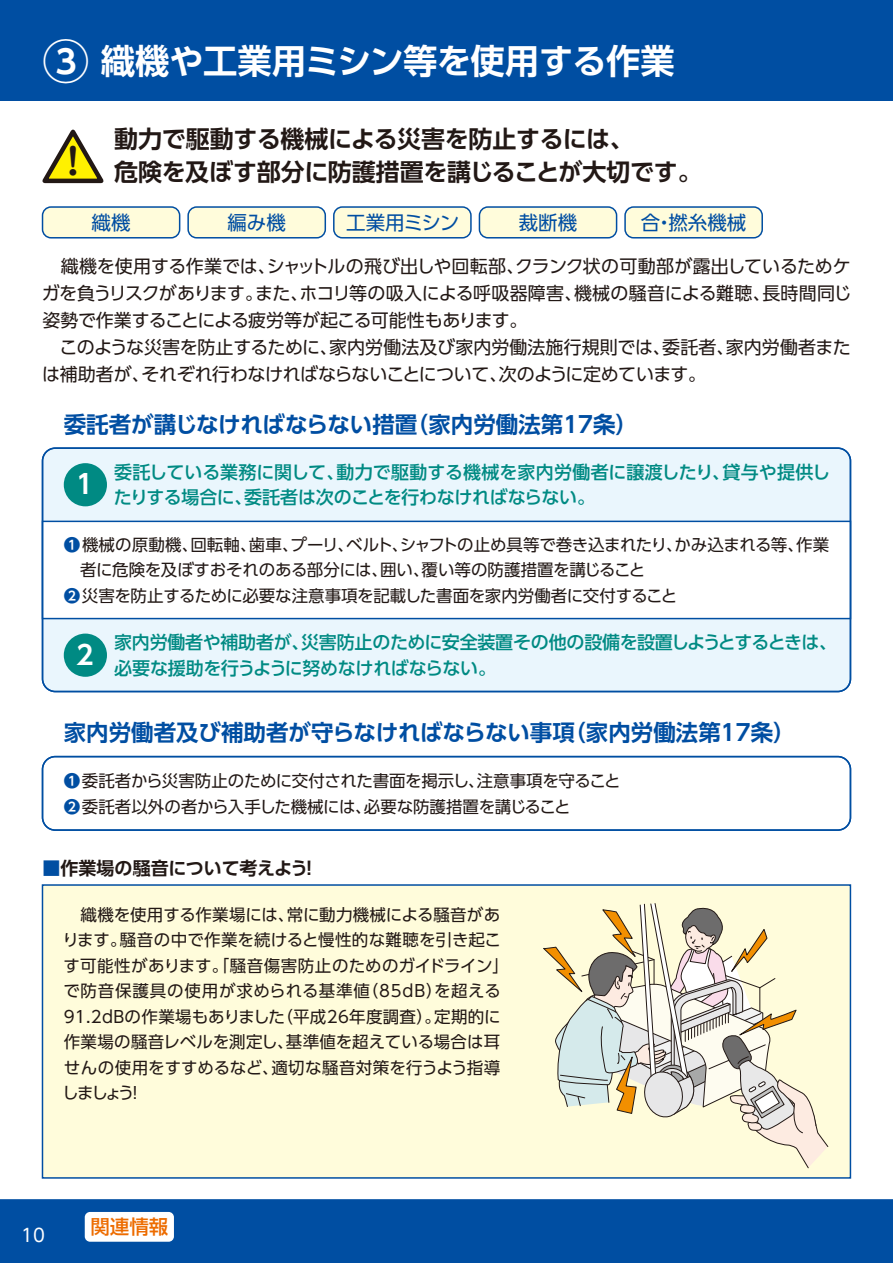
<style>
.page{position:relative;width:893px;height:1263px;background:#fff}
.page>*{position:absolute;margin:0;border:0;box-sizing:border-box;transform-origin:0 0}
.t1{font:700 36.3px "Jun 501 Pro";color:#221815}
.t2{font:700 34.35px "UD Shin Go Pro De";letter-spacing:-.015em;color:#fff}
.t3{font:700 26.4px "UD Shin Go Pro De";color:#fff}
.t4{font:700 24px/33px "UD Shin Go Pro De";letter-spacing:-.015em;color:#221815}
.t5{font:700 22.5px "UD Shin Go Pro De";color:#004ea2}
.t6{font:19.5px "UD Shin Go Pro";color:#004ea2}
.t7{font:500 19.5px "UD Shin Go Pro";color:#ed6c00}
.t8{font:18px/27px "UD Shin Go Pro";letter-spacing:-.015em;color:#221815}
.t9{font:500 18px/25.5px "UD Shin Go Pro";letter-spacing:-.01em;color:#008a83}
.t10{font:700 18px "UD Shin Go Pro De";letter-spacing:-.005em;color:#221815}
.t11{font:18px "UD Shin Go Pro";color:#fff}
.t12{font:16.5px/25.5px "UD Shin Go Pro";color:#221815}
.s1{font-size:46.8px}
.s2{font-family:"UD Shin Go Pro De";font-weight:700;color:#004ea2}
.s3{color:#004ea2}
</style>
<div class="page">
<div style="left:0;top:0;width:893px;height:101px;background:#004ea2"></div>
<div style="left:0;top:1199px;width:893px;height:64px;background:#004ea2"></div>
<div style="left:42px;top:884px;width:809px;height:295px;background:#fffcdb;border:2px solid #004ea2"></div>
<div style="left:85px;top:1212px;width:89px;height:30px;background:#fff;border-radius:5px"></div>
<div style="left:43px;top:448px;width:807px;height:243px;background:#eaf6fd;border-radius:13px"></div>
<div style="left:42px;top:521px;width:809px;height:98px;background:#fff;border:2px solid #004ea2"></div>
<div style="left:64px;top:463px;width:43px;height:43px;background:#008a83;border-radius:50%"></div>
<div style="left:64px;top:634px;width:43px;height:43px;background:#008a83;border-radius:50%"></div>
<div style="left:42px;top:447px;width:809px;height:245px;border:2px solid #004ea2;border-radius:13px"></div>
<div style="left:42px;top:756px;width:809px;height:75px;border:2px solid #004ea2;border-radius:13px"></div>
<div style="left:43px;top:207px;width:137px;height:31px;background:#fffcdb;border-radius:9px"></div>
<div style="left:42px;top:206px;width:138px;height:33px;border:2px solid #004ea2;border-radius:9px"></div>
<div style="left:188px;top:207px;width:137px;height:31px;background:#fffcdb;border-radius:9px"></div>
<div style="left:187px;top:206px;width:139px;height:33px;border:2px solid #004ea2;border-radius:9px"></div>
<div style="left:334px;top:207px;width:137px;height:31px;background:#fffcdb;border-radius:9px"></div>
<div style="left:333px;top:206px;width:139px;height:33px;border:2px solid #004ea2;border-radius:9px"></div>
<div style="left:479px;top:207px;width:138px;height:31px;background:#fffcdb;border-radius:9px"></div>
<div style="left:479px;top:206px;width:138px;height:33px;border:2px solid #004ea2;border-radius:9px"></div>
<div style="left:625px;top:207px;width:137px;height:31px;background:#fffcdb;border-radius:9px"></div>
<div style="left:624px;top:206px;width:139px;height:33px;border:2px solid #004ea2;border-radius:9px"></div>
<svg style="left:42px;top:129px;width:62px;height:55px"></svg>
<svg style="left:542px;top:903px;width:287px;height:276px"></svg>
<h2 class="t2" style="left:43px;top:33px;width:634px"><span class="s1">③</span> 織機や工業用ミシン等を使用する作業</h2>
<h1 class="t1" style="left:55px;top:132px;width:38px">！</h1>
<h3 class="t4" style="left:114px;top:122px;width:589px">動力で駆動する機械による災害を防止するには、<br>危険を及ぼす部分に防護措置を講じることが大切です。</h3>
<p class="t6" style="left:92px;top:206px;width:41px">織機</p>
<p class="t6" style="left:227px;top:206px;width:60px">編み機</p>
<p class="t6" style="left:346px;top:206px;width:115px">工業用ミシン</p>
<p class="t6" style="left:519px;top:206px;width:60px">裁断機</p>
<p class="t6" style="left:641px;top:206px;width:107px">合・撚糸機械</p>
<p class="t8" style="left:42px;top:252px;width:811px">　織機を使用する作業では、シャットルの飛び出しや回転部、クランク状の可動部が露出しているためケガを負うリスクがあります。また、ホコリ等の吸入による呼吸器障害、機械の騒音による難聴、長時間同じ姿勢で作業することによる疲労等が起こる可能性もあります。<br>　このような災害を防止するために、家内労働法及び家内労働法施行規則では、委託者、家内労働者または補助者が、それぞれ行わなければならないことについて、次のように定めています。</p>
<h3 class="t5" style="left:64px;top:406px;width:576px">委託者が講じなければならない措置（家内労働法第17条）</h3>
<h3 class="t3" style="left:76px;top:463px;width:19px">1</h3>
<p class="t9" style="left:114px;top:459px;width:718px">委託している業務に関して、動力で駆動する機械を家内労働者に譲渡したり、貸与や提供したりする場合に、委託者は次のことを行わなければならない。</p>
<p class="t12" style="left:64px;top:531px;width:767px"><span class="s2">❶</span>機械の原動機、回転軸、歯車、プーリ、ベルト、シャフトの止め具等で巻き込まれたり、かみ込まれる等、作業　者に危険を及ぼすおそれのある部分には、囲い、覆い等の防護措置を講じること<br><span class="s2">❷</span>災害を防止するために必要な注意事項を記載した書面を家内労働者に交付すること</p>
<h3 class="t3" style="left:76px;top:633px;width:19px">2</h3>
<p class="t9" style="left:114px;top:629px;width:724px">家内労働者や補助者が、災害防止のために安全装置その他の設備を設置しようとするときは、必要な援助を行うように努めなければならない。</p>
<h3 class="t5" style="left:64px;top:714px;width:733px">家内労働者及び補助者が守らなければならない事項（家内労働法第17条）</h3>
<p class="t12" style="left:64px;top:767px;width:558px"><span class="s2">❶</span>委託者から災害防止のために交付された書面を掲示し、注意事項を守ること<br><span class="s2">❷</span>委託者以外の者から入手した機械には、必要な防護措置を講じること</p>
<p class="t10" style="left:43px;top:853px;width:277px"><span class="s3">■</span>作業場の騒音について考えよう！</p>
<p class="t12" style="left:62px;top:901px;width:448px">　織機を使用する作業場には、常に動力機械による騒音があります。騒音の中で作業を続けると慢性的な難聴を引き起こす可能性があります。「騒音傷害防止のためのガイドライン」で防音保護具の使用が求められる基準値（85dB）を超える<br>91.2dBの作業場もありました（平成26年度調査）。定期的に作業場の騒音レベルを測定し、基準値を超えている場合は耳せんの使用をすすめるなど、適切な騒音対策を行うよう指導しましょう！</p>
<p class="t11" style="left:21px;top:1220px;width:25px">10</p>
<p class="t7" style="left:90px;top:1211px;width:79px">関連情報</p>
</div>
